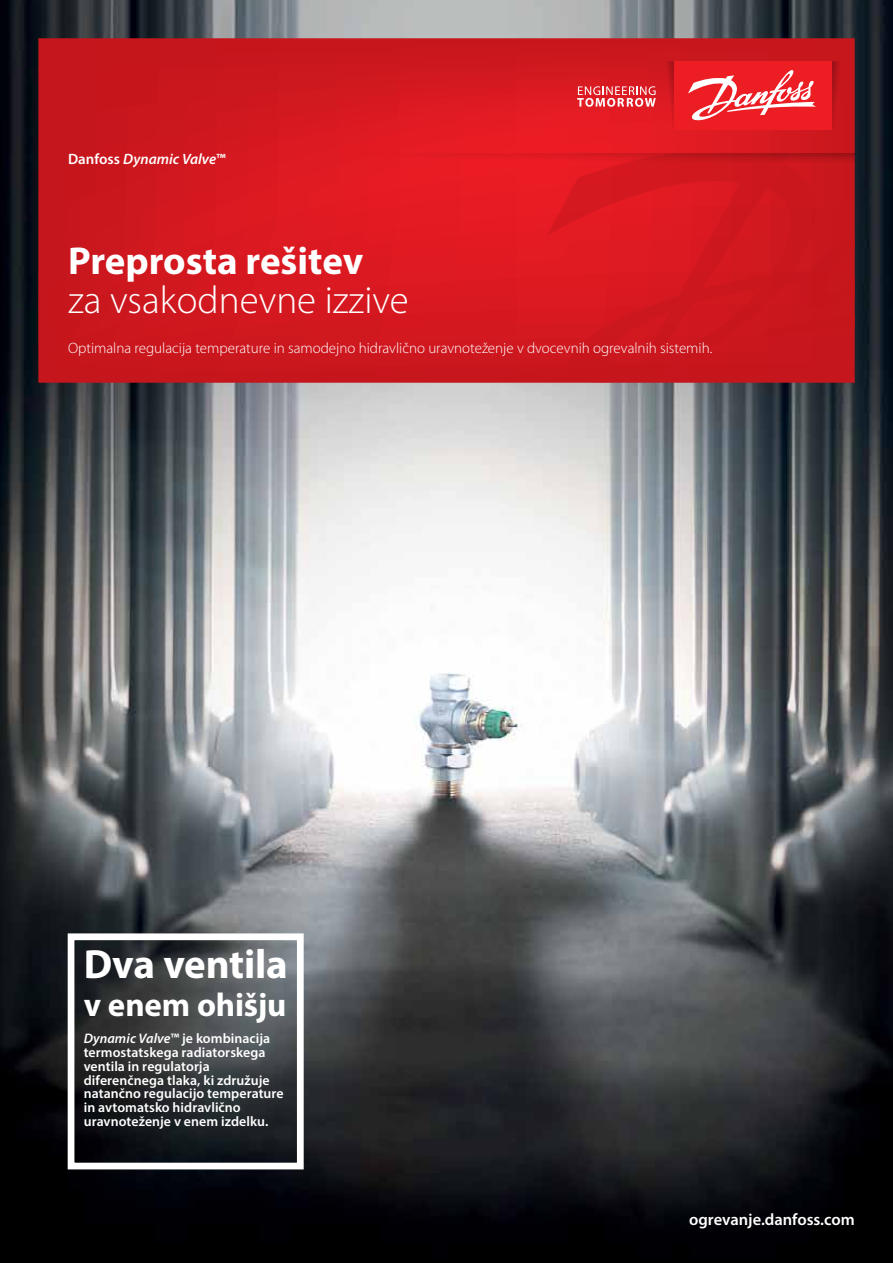
<style>
.page{position:relative;width:893px;height:1263px;background:#fff}
.page>*{position:absolute;margin:0;border:0;box-sizing:border-box;transform-origin:0 0}
.t1{font:700 40.95px "Myriad Pro";letter-spacing:-.005em;color:#fff}
.t2{font:300 39px "Myriad Pro";color:#fff}
.t3{font:700 39px "Myriad Pro";color:#fff}
.t4{font:700 33px "Myriad Pro";letter-spacing:-.005em;color:#fff}
.t5{font:600 16.5px "Myriad Pro";color:#fff}
.t6{font:300 15px "Myriad Pro";color:#fff}
.t7{font:italic 600 15px "Myriad Pro";color:#fff}
.t8{font:600 13.8px/13.8px "Myriad Pro";letter-spacing:.005em;color:#fff}
.s1{font-style:normal}
.s2{font-style:italic}
</style>
<div class="page">
<img style="left:0;top:0;width:893px;height:1263px">
<svg style="left:38px;top:38px;width:817px;height:345px;background:#d2181f"></svg>
<svg style="left:547px;top:166px;width:308px;height:217px;background:#d0181f"></svg>
<svg style="left:832px;top:61px;width:12px;height:69px"></svg>
<svg style="left:358px;top:153px;width:497px;height:13px;background:#d4181f"></svg>
<div style="left:674px;top:61px;width:158px;height:69px;background:#ed1d24"></div>
<svg style="left:577px;top:61px;width:97px;height:69px;background:#dd2d34"></svg>
<svg style="left:688px;top:70px;width:128px;height:51px"></svg>
<div style="left:68px;top:933px;width:236px;height:236px;border:7px solid #fff"></div>
<p class="t7" style="left:68px;top:150px;width:159px"><span class="s1">Danfoss</span> Dynamic Valve<span class="s1">™</span></p>
<h2 class="t3" style="left:68px;top:235px;width:297px">Preprosta rešitev</h2>
<h2 class="t2" style="left:68px;top:276px;width:342px">za vsakodnevne izzive</h2>
<p class="t6" style="left:68px;top:339px;width:646px">Optimalna regulacija temperature in samodejno hidravlično uravnoteženje v dvocevnih ogrevalnih sistemih.</p>
<h1 class="t1" style="left:84px;top:937px;width:206px">Dva ventila</h1>
<h3 class="t4" style="left:84px;top:984px;width:204px">v enem ohišju</h3>
<p class="t8" style="left:84px;top:1031px;width:201px"><span class="s2">Dynamic Valve</span>™ je kombinacija termostatskega radiatorskega ventila in regulatorja diferenčnega tlaka, ki združuje natančno regulacijo temperature in avtomatsko hidravlično uravnoteženje v enem izdelku.</p>
<p class="t5" style="left:689px;top:1209px;width:167px">ogrevanje.danfoss.com</p>
</div>
